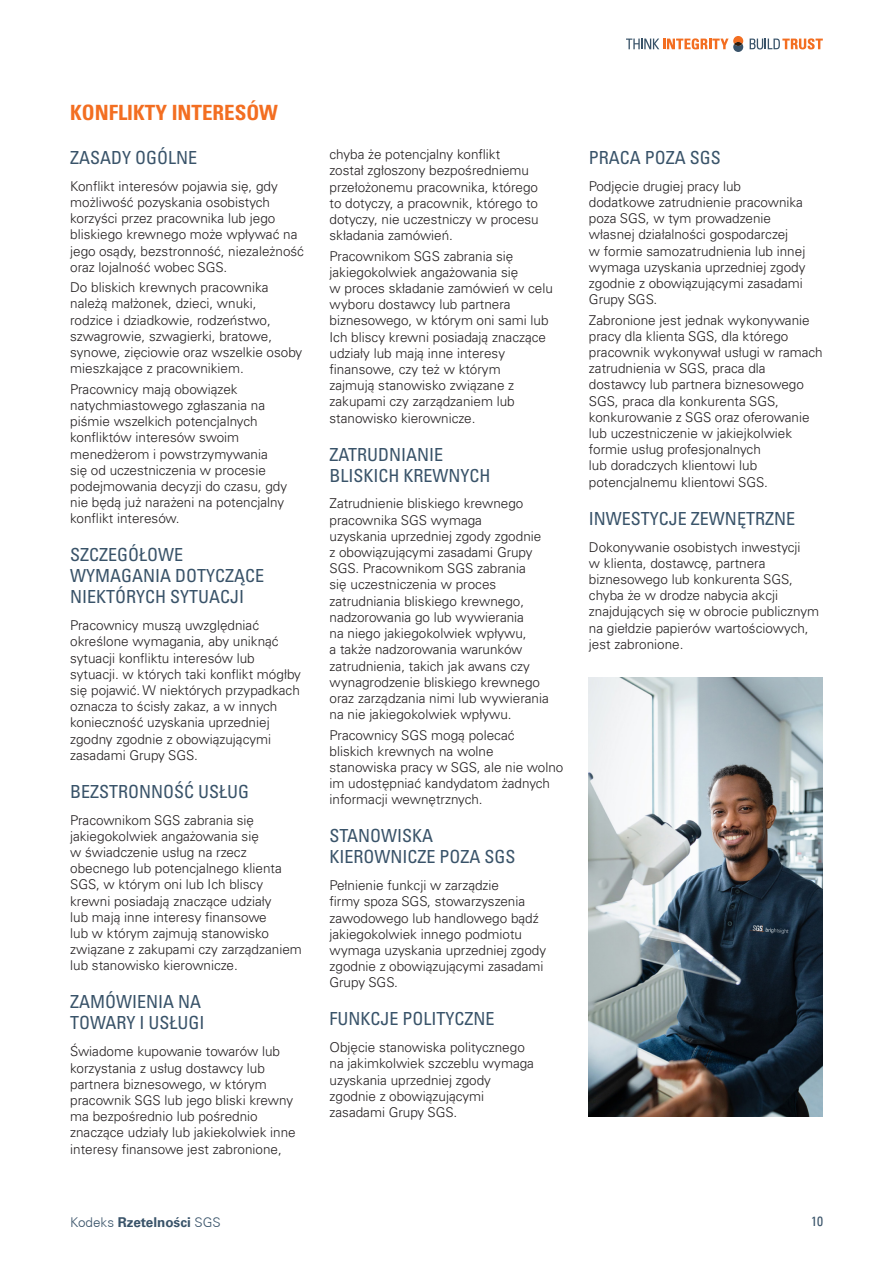
<style>
.page{position:relative;width:893px;height:1263px;background:#fff}
.page>*{position:absolute;margin:0;border:0;box-sizing:border-box;transform-origin:0 0}
.First_Subheading{font:21px "Univers LTCYR 67 Bold Cond";color:#f36e21}
.Second_Subheading{font:condensed 18px/21px "Univers LTCYR 57";color:#395369}
.Body_Text{font:300 13.5px/16.2px "Univers LTCYR 45";color:#231f20}
.t1{font:700 13.5px "Univers LTCYR 65";color:#395369}
.Body_Text-2{font:condensed 13.5px "Univers LT";color:#395369}
.s1{font-family:"Univers CE";font-weight:300}
</style>
<div class="page">
<svg style="left:750px;top:38px;width:73px;height:11px"></svg>
<svg style="left:626px;top:36px;width:117px;height:16px"></svg>
<img style="left:589px;top:678px;width:234px;height:439px">
<p class="First_Subheading" style="left:70px;top:99px;width:209px">KONFLIKTY INTERESÓW</p>
<p class="Second_Subheading" style="left:70px;top:147px;width:128px">ZASADY OGÓLNE</p>
<p class="Body_Text" style="left:70px;top:178px;width:235px">Konflikt interesów pojawia się, gdy możliwość pozyskania osobistych korzyści przez pracownika lub jego bliskiego krewnego może wpływać na jego osądy, bezstronność, niezależność oraz lojalność wobec SGS.</p>
<p class="Body_Text" style="left:70px;top:279px;width:234px">Do bliskich krewnych pracownika należą małżonek, dzieci, wnuki, rodzice i dziadkowie, rodzeństwo, szwagrowie, szwagierki, bratowe, synowe, zięciowie oraz wszelkie osoby mieszkające z pracownikiem.</p>
<p class="Body_Text" style="left:70px;top:380px;width:219px">Pracownicy mają obowiązek natychmiastowego zgłaszania na piśmie wszelkich potencjalnych konfliktów interesów swoim menedżerom i powstrzymywania się od uczestniczenia w procesie podejmowania decyzji do czasu, gdy nie będą już narażeni na potencjalny konflikt interesów.</p>
<p class="Second_Subheading" style="left:70px;top:544px;width:196px">SZCZEGÓŁOWE<br>WYMAGANIA DOTYCZĄCE<br>NIEKTÓRYCH SYTUACJI</p>
<p class="Body_Text" style="left:70px;top:617px;width:232px">Pracownicy muszą uwzględniać określone wymagania, aby uniknąć sytuacji konfliktu interesów lub sytuacji. w których taki konflikt mógłby się pojawić. W niektórych przypadkach oznacza to ścisły zakaz, a w innych konieczność uzyskania uprzedniej zgodny zgodnie z obowiązującymi zasadami Grupy SGS.</p>
<p class="Second_Subheading" style="left:70px;top:780px;width:181px">BEZSTRONNOŚĆ USŁUG</p>
<p class="Body_Text" style="left:70px;top:811px;width:233px">Pracownikom SGS zabrania się jakiegokolwiek angażowania się<br>w świadczenie usług na rzecz obecnego lub potencjalnego klienta<br>SGS, w którym oni lub Ich bliscy krewni posiadają znaczące udziały<br>lub mają inne interesy finansowe<br>lub w którym zajmują stanowisko związane z zakupami czy zarządzaniem lub stanowisko kierownicze.</p>
<p class="Second_Subheading" style="left:70px;top:991px;width:136px">ZAMÓWIENIA NA<br>TOWARY I USŁUGI</p>
<p class="Body_Text" style="left:70px;top:1043px;width:227px">Świadome kupowanie towarów lub korzystania z usług dostawcy lub partnera biznesowego, w którym pracownik SGS lub jego bliski krewny ma bezpośrednio lub pośrednio znaczące udziały lub jakiekolwiek inne interesy finansowe jest zabronione,</p>
<p class="Body_Text" style="left:330px;top:146px;width:211px">chyba że potencjalny konflikt<br>został zgłoszony bezpośredniemu przełożonemu pracownika, którego to dotyczy, a pracownik, którego to dotyczy, nie uczestniczy w procesu składania zamówień.</p>
<p class="Body_Text" style="left:330px;top:247px;width:225px">Pracownikom SGS zabrania się jakiegokolwiek angażowania się<br>w proces składanie zamówień w celu wyboru dostawcy lub partnera biznesowego, w którym oni sami lub<br>Ich bliscy krewni posiadają znaczące udziały lub mają inne interesy finansowe, czy też w którym<br>zajmują stanowisko związane z zakupami czy zarządzaniem lub stanowisko kierownicze.</p>
<p class="Second_Subheading" style="left:330px;top:443px;width:163px">ZATRUDNIANIE<br>BLISKICH KREWNYCH</p>
<p class="Body_Text" style="left:330px;top:495px;width:221px">Zatrudnienie bliskiego krewnego pracownika SGS wymaga<br>uzyskania uprzedniej zgody zgodnie z obowiązującymi zasadami Grupy<br>SGS. Pracownikom SGS zabrania<br>się uczestniczenia w proces zatrudniania bliskiego krewnego, nadzorowania go lub wywierania<br>na niego jakiegokolwiek wpływu,<br>a także nadzorowania warunków zatrudnienia, takich jak awans czy wynagrodzenie bliskiego krewnego oraz zarządzania nimi lub wywierania na nie jakiegokolwiek wpływu.</p>
<p class="Body_Text" style="left:330px;top:726px;width:235px">Pracownicy SGS mogą polecać<br>bliskich krewnych na wolne stanowiska pracy w SGS, ale nie wolno im udostępniać kandydatom żadnych informacji wewnętrznych.</p>
<p class="Second_Subheading" style="left:330px;top:825px;width:188px">STANOWISKA<br>KIEROWNICZE POZA SGS</p>
<p class="Body_Text" style="left:330px;top:877px;width:218px">Pełnienie funkcji w zarządzie<br>firmy spoza SGS, stowarzyszenia zawodowego lub handlowego bądź jakiegokolwiek innego podmiotu wymaga uzyskania uprzedniej zgody zgodnie z obowiązującymi zasadami<br>Grupy SGS.</p>
<p class="Second_Subheading" style="left:330px;top:1008px;width:167px">FUNKCJE POLITYCZNE</p>
<p class="Body_Text" style="left:330px;top:1039px;width:206px">Objęcie stanowiska politycznego na jakimkolwiek szczeblu wymaga uzyskania uprzedniej zgody zgodnie z obowiązującymi zasadami Grupy SGS.</p>
<p class="Second_Subheading" style="left:589px;top:147px;width:134px">PRACA POZA SGS</p>
<p class="Body_Text" style="left:589px;top:178px;width:218px">Podjęcie drugiej pracy lub dodatkowe zatrudnienie pracownika poza SGS, w tym prowadzenie własnej działalności gospodarczej<br>w formie samozatrudnienia lub innej wymaga uzyskania uprzedniej zgody zgodnie z obowiązującymi zasadami<br>Grupy SGS.</p>
<p class="Body_Text" style="left:589px;top:311px;width:235px">Zabronione jest jednak wykonywanie pracy dla klienta SGS, dla którego pracownik wykonywał usługi w ramach zatrudnienia w SGS, praca dla dostawcy lub partnera biznesowego SGS, praca dla konkurenta SGS, konkurowanie z SGS oraz oferowanie lub uczestniczenie w jakiejkolwiek formie usług profesjonalnych<br>lub doradczych klientowi lub potencjalnemu klientowi SGS.</p>
<p class="Second_Subheading" style="left:589px;top:507px;width:208px">INWESTYCJE ZEWNĘTRZNE</p>
<p class="Body_Text" style="left:589px;top:538px;width:232px">Dokonywanie osobistych inwestycji<br>w klienta, dostawcę, partnera biznesowego lub konkurenta SGS, chyba że w drodze nabycia akcji znajdujących się w obrocie publicznym na giełdzie papierów wartościowych, jest zabronione.</p>
<p class="t1" style="left:70px;top:1213px;width:152px"><span class="s1">Kodeks</span> Rzetelności <span class="s1">SGS</span></p>
<p class="Body_Text-2" style="left:811px;top:1213px;width:13px">10</p>
</div>
